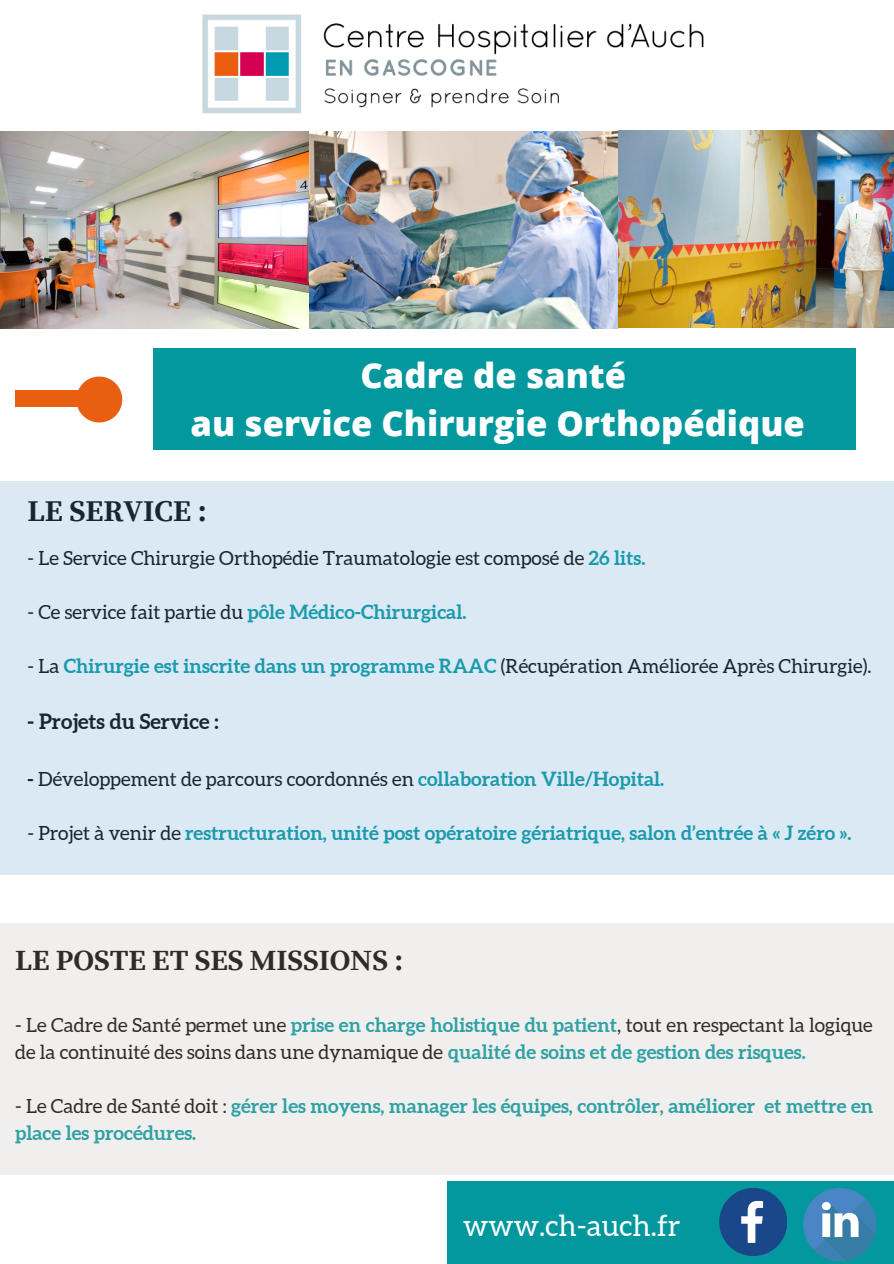
<style>
.page{position:relative;width:894px;height:1264px;background:#fff}
.page>*{position:absolute;margin:0;border:0;box-sizing:border-box;transform-origin:0 0}
.t1{font:800 34.5px "Open Sans";color:#fff}
.t2{font:700 30px "Source Serif Pro";color:#000}
.t3{font:700 29.1px "Source Serif Pro";color:#000}
.t4{font:29.1px "Aleo";color:#fff}
.t5{font:700 21px "Aleo";color:#000}
.t6{font:19.5px/27px "Aleo";color:#000}
.t7{font:700 19.5px/27px "Aleo";color:#03989e}
.s1{font-weight:700;color:#03989e}
.s2{font-weight:400;color:#000}
.s3{font-weight:700}
</style>
<div class="page">
<img style="left:202px;top:14px;width:531px;height:117px">
<img style="left:0;top:131px;width:893px;height:197px">
<div style="left:15px;top:390px;width:74px;height:16px;background:#e95f12"></div>
<svg style="left:76px;top:376px;width:46px;height:46px"></svg>
<div style="left:153px;top:347px;width:702px;height:102px;background:#03989e"></div>
<div style="left:0;top:481px;width:893px;height:393px;background:#dbe9f5"></div>
<div style="left:0;top:923px;width:893px;height:252px;background:#f0efee"></div>
<div style="left:447px;top:1181px;width:446px;height:82px;background:#03989e"></div>
<svg style="left:719px;top:1188px;width:67px;height:67px"></svg>
<div style="left:803px;top:1187px;width:73px;height:73px;background:#4a86c5;border-radius:50%"></div>
<svg style="left:813px;top:1198px;width:64px;height:63px"></svg>
<p class="t1" style="left:360px;top:351px;width:267px">Cadre de santé</p>
<p class="t1" style="left:190px;top:399px;width:615px">au service Chirurgie Orthopédique</p>
<p class="t2" style="left:27px;top:493px;width:181px">LE SERVICE :</p>
<p class="t6" style="left:27px;top:544px;width:619px">- Le Service Chirurgie Orthopédie Traumatologie est composé de <span class="s1">26 lits.</span></p>
<p class="t7" style="left:27px;top:598px;width:440px"><span class="s2">- Ce service fait partie du</span> pôle Médico-Chirurgical.</p>
<p class="t6" style="left:27px;top:652px;width:845px">- La <span class="s1">Chirurgie est inscrite dans un programme RAAC</span> (Récupération Améliorée Après Chirurgie).</p>
<p class="t5" style="left:27px;top:709px;width:192px">- Projets du Service :</p>
<p class="t6" style="left:27px;top:765px;width:638px"><span class="s3">-</span> Développement de parcours coordonnés en <span class="s1">collaboration Ville/Hopital.</span></p>
<p class="t7" style="left:27px;top:819px;width:825px"><span class="s2">- Projet à venir de</span> restructuration, unité post opératoire gériatrique, salon d’entrée à « J zéro ».</p>
<p class="t3" style="left:15px;top:943px;width:389px">LE POSTE ET SES MISSIONS :</p>
<p class="t6" style="left:15px;top:1011px;width:859px">- Le Cadre de Santé permet une <span class="s1">prise en charge holistique du patient</span>, tout en respectant la logique de la continuité des soins dans une dynamique de <span class="s1">qualité de soins et de gestion des risques.</span></p>
<p class="t7" style="left:15px;top:1092px;width:859px"><span class="s2">- Le Cadre de Santé doit :</span> gérer les moyens, manager les équipes, contrôler, améliorer et mettre en place les procédures.</p>
<p class="t4" style="left:463px;top:1209px;width:219px">www.ch-auch.fr</p>
</div>
